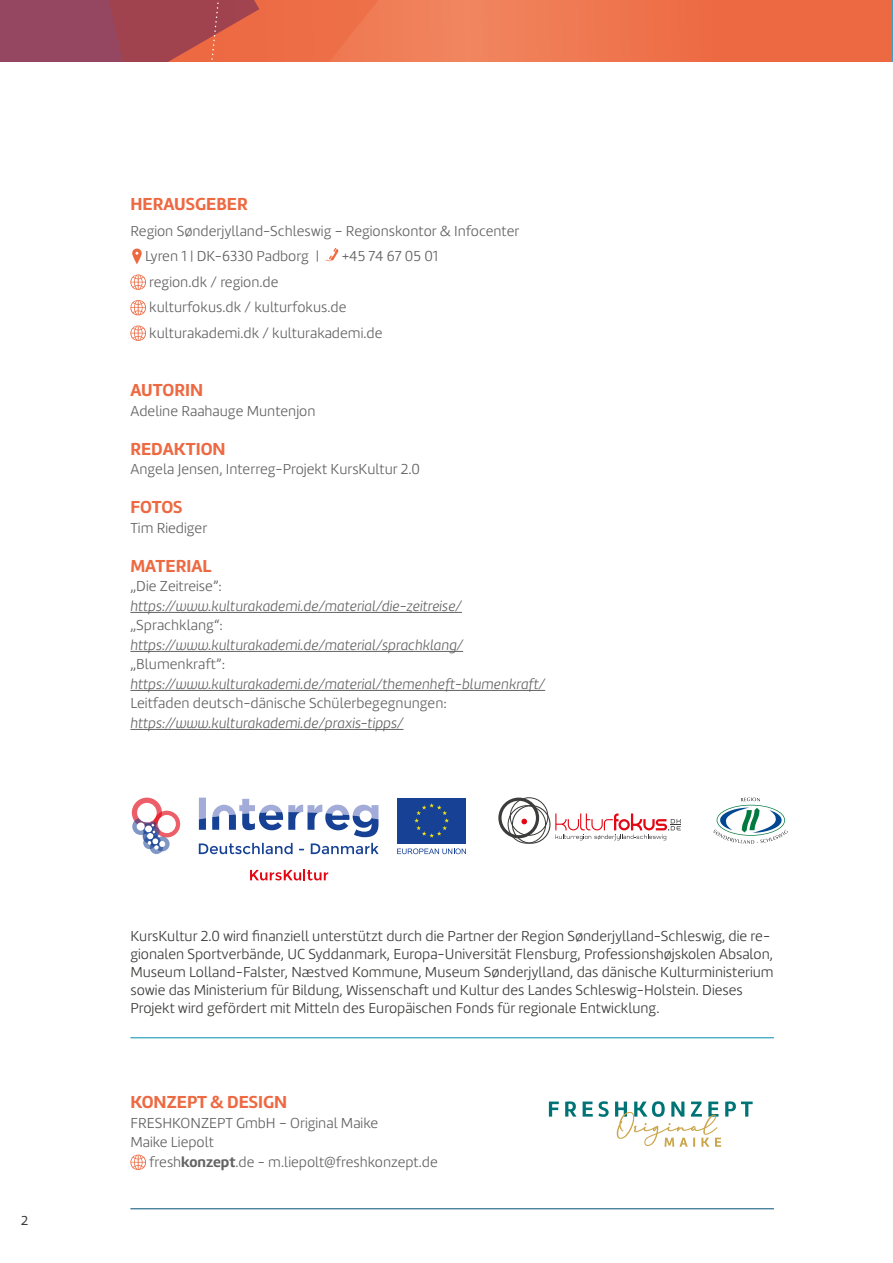
<style>
.page{position:relative;width:893px;height:1263px;background:#fff}
.page>*{position:absolute;margin:0;border:0;box-sizing:border-box;transform-origin:0 0}
.t1{font:700 18px "Marine";color:#ed6942}
.t2{font:300 15px/18px "Marine";color:#3c3c3b}
.t3{font:300 15px/25.5px "Marine";color:#646363}
.t4{font:italic 300 15px "Marine";color:#646363}
.t5{font:13.5px "Marine";color:#3c3c3b}
.s1{font-weight:700}
</style>
<div class="page">
<hr style="left:130px;top:612px;width:332px;height:1px;background:#646363">
<hr style="left:130px;top:651px;width:333px;height:1px;background:#646363">
<hr style="left:130px;top:690px;width:415px;height:1px;background:#646363">
<hr style="left:130px;top:729px;width:273px;height:1px;background:#646363">
<svg style="left:132px;top:249px;width:10px;height:15px"></svg>
<svg style="left:326px;top:248px;width:13px;height:14px"></svg>
<svg style="left:130px;top:274px;width:16px;height:16px"></svg>
<svg style="left:130px;top:300px;width:16px;height:15px"></svg>
<svg style="left:130px;top:325px;width:16px;height:16px"></svg>
<svg style="left:130px;top:1154px;width:16px;height:16px"></svg>
<svg style="left:549px;top:1101px;width:204px;height:46px"></svg>
<hr style="left:130px;top:1208px;width:644px;height:1px;background:#004f73">
<hr style="left:130px;top:1037px;width:644px;height:1px;background:#008eaf">
<div style="left:397px;top:798px;width:69px;height:45px;background:#164194"></div>
<svg style="left:414px;top:803px;width:35px;height:35px"></svg>
<svg style="left:397px;top:848px;width:69px;height:6px"></svg>
<svg style="left:199px;top:798px;width:7px;height:32px"></svg>
<svg style="left:212px;top:799px;width:166px;height:38px"></svg>
<svg style="left:199px;top:843px;width:180px;height:11px"></svg>
<svg style="left:132px;top:798px;width:48px;height:56px"></svg>
<svg style="left:250px;top:869px;width:78px;height:11px"></svg>
<div style="left:498px;top:797px;width:41px;height:41px;border:3px solid #3c3c3b;border-radius:50%"></div>
<div style="left:512px;top:805px;width:38px;height:39px;border:1px solid #3c3c3b;border-radius:50%"></div>
<svg style="left:508px;top:797px;width:40px;height:46px"></svg>
<svg style="left:555px;top:813px;width:126px;height:27px"></svg>
<svg style="left:741px;top:797px;width:19px;height:4px"></svg>
<svg style="left:717px;top:805px;width:67px;height:30px"></svg>
<svg style="left:713px;top:807px;width:75px;height:37px"></svg>
<svg style="left:430px;top:0;width:462px;height:61px;background:#ee734c"></svg>
<svg style="left:0;top:0;width:430px;height:61px;background:#c35b52"></svg>
<hr style="left:892px;top:0;width:1px;height:61px;background:#439fbf">
<p class="t5" style="left:21px;top:1212px;width:9px">2</p>
<p class="t1" style="left:130px;top:193px;width:119px">HERAUSGEBER</p>
<p class="t3" style="left:145px;top:218px;width:376px;text-indent:-15px">Region Sønderjylland-Schleswig – Regionskontor &amp; Infocenter<br>Lyren 1 | DK-6330 Padborg |</p>
<p class="t3" style="left:342px;top:243px;width:98px">+45 74 67 05 01</p>
<p class="t3" style="left:149px;top:269px;width:235px">region.dk / region.de<br>kulturfokus.dk / kulturfokus.de kulturakademi.dk / kulturakademi.de</p>
<p class="t1" style="left:130px;top:379px;width:74px">AUTORIN</p>
<p class="t3" style="left:130px;top:398px;width:187px">Adeline Raahauge Muntenjon</p>
<p class="t1" style="left:130px;top:437px;width:97px">REDAKTION</p>
<p class="t3" style="left:130px;top:456px;width:291px">Angela Jensen, Interreg-Projekt KursKultur 2.0</p>
<p class="t1" style="left:130px;top:496px;width:54px">FOTOS</p>
<p class="t3" style="left:130px;top:515px;width:78px">Tim Riediger</p>
<p class="t1" style="left:130px;top:554px;width:82px">MATERIAL</p>
<p class="t3" style="left:130px;top:573px;width:93px">„Die Zeitreise”:</p>
<p class="t4" style="left:130px;top:597px;width:333px">https://www.kulturakademi.de/material/die-zeitreise/</p>
<p class="t3" style="left:130px;top:612px;width:94px">„Sprachklang“:</p>
<p class="t4" style="left:130px;top:636px;width:334px">https://www.kulturakademi.de/material/sprachklang/</p>
<p class="t3" style="left:130px;top:651px;width:96px">„Blumenkraft”:</p>
<p class="t4" style="left:130px;top:675px;width:416px">https://www.kulturakademi.de/material/themenheft-blumenkraft/</p>
<p class="t3" style="left:130px;top:690px;width:318px">Leitfaden deutsch-dänische Schülerbegegnungen:</p>
<p class="t4" style="left:130px;top:714px;width:275px">https://www.kulturakademi.de/praxis-tipps/</p>
<p class="t2" style="left:130px;top:927px;width:645px">KursKultur 2.0 wird finanziell unterstützt durch die Partner der Region Sønderjylland-Schleswig, die re&shy;gionalen Sportverbände, UC Syddanmark, Europa-Universität Flensburg, Professionshøjskolen Absalon, Museum Lolland-Falster, Næstved Kommune, Museum Sønderjylland, das dänische Kulturministerium sowie das Ministerium für Bildung, Wissenschaft und Kultur des Landes Schleswig-Holstein. Dieses Projekt wird gefördert mit Mitteln des Europäischen Fonds für regionale Entwicklung.</p>
<p class="t1" style="left:130px;top:1091px;width:158px">KONZEPT &amp; DESIGN</p>
<p class="t3" style="left:130px;top:1113px;width:249px;line-height:19.5px">FRESHKONZEPT GmbH – Original Maike<br>Maike Liepolt</p>
<p class="t3" style="left:149px;top:1149px;width:290px">fresh<span class="s1">konzept</span>.de - m.liepolt@freshkonzept.de</p>
</div>
